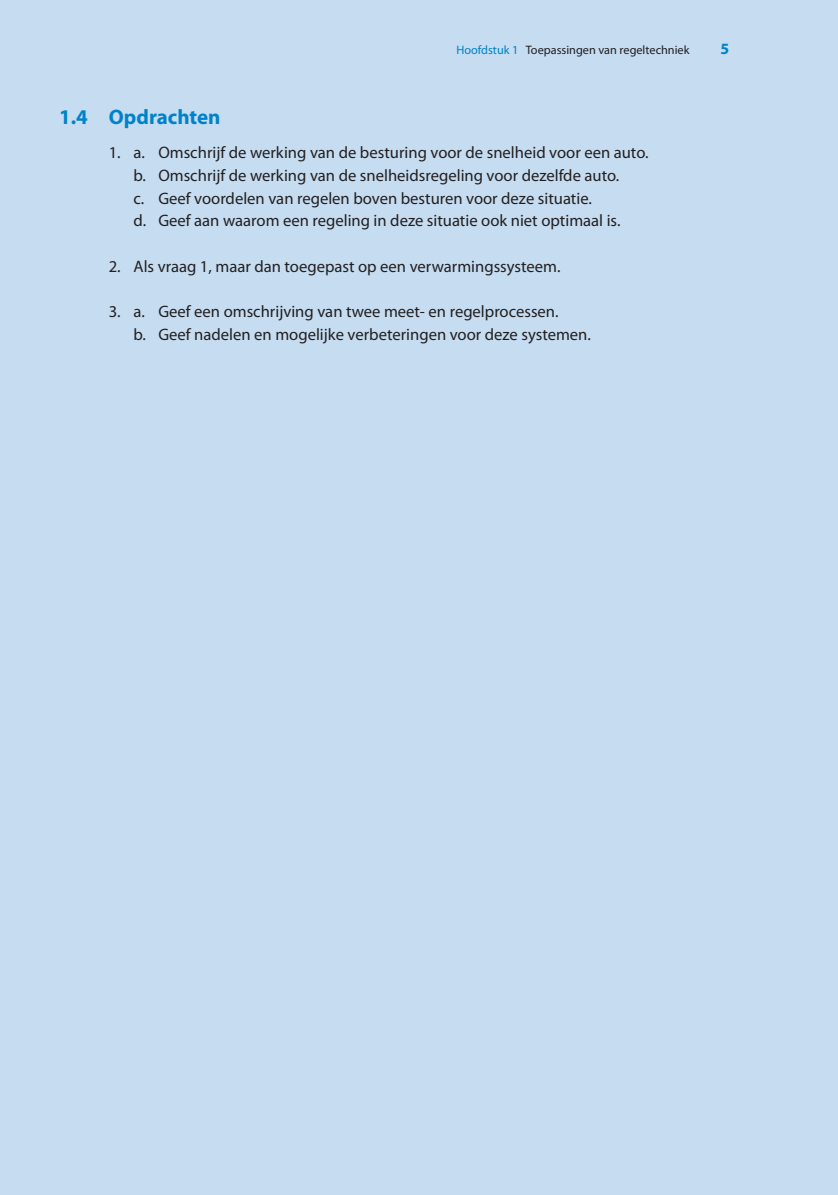
<style>
.page{position:relative;width:838px;height:1195px;background:#fff}
.page>*{position:absolute;margin:0;border:0;box-sizing:border-box;transform-origin:0 0}
.t1{font:700 21px "Myriad Pro";color:#0082c8}
.t2{font:16.62px/22.8px "Myriad Pro";color:#231f20}
.t3{font:700 15.75px "Myriad Pro";color:#0082c8}
.t4{font:12.25px "Myriad Pro";color:#231f20}
.s1{color:#0082c8}
</style>
<div class="page">
<div style="left:0;top:0;width:837px;height:1195px;background:#c5dcf1"></div>
<p class="t4" style="left:456px;top:42px;width:235px"><span class="s1">Hoofdstuk 1</span> Toepassingen van regeltechniek</p>
<p class="t3" style="left:720px;top:38px;width:10px">5</p>
<p class="t1" style="left:59px;top:103px;width:163px">1.4 Opdrachten</p>
<p class="t2" style="left:133px;top:141px;width:516px;text-indent:-25px">1. a. Omschrijf de werking van de besturing voor de snelheid voor een auto. b. Omschrijf de werking van de snelheidsregeling voor dezelfde auto.<br>c. Geef voordelen van regelen boven besturen voor deze situatie.<br>d. Geef aan waarom een regeling in deze situatie ook niet optimaal is.</p>
<p class="t2" style="left:109px;top:255px;width:453px">2. Als vraag 1, maar dan toegepast op een verwarmingssysteem.</p>
<p class="t2" style="left:133px;top:300px;width:459px;text-indent:-25px">3. a. Geef een omschrijving van twee meet- en regelprocessen.<br>b. Geef nadelen en mogelijke verbeteringen voor deze systemen.</p>
</div>
